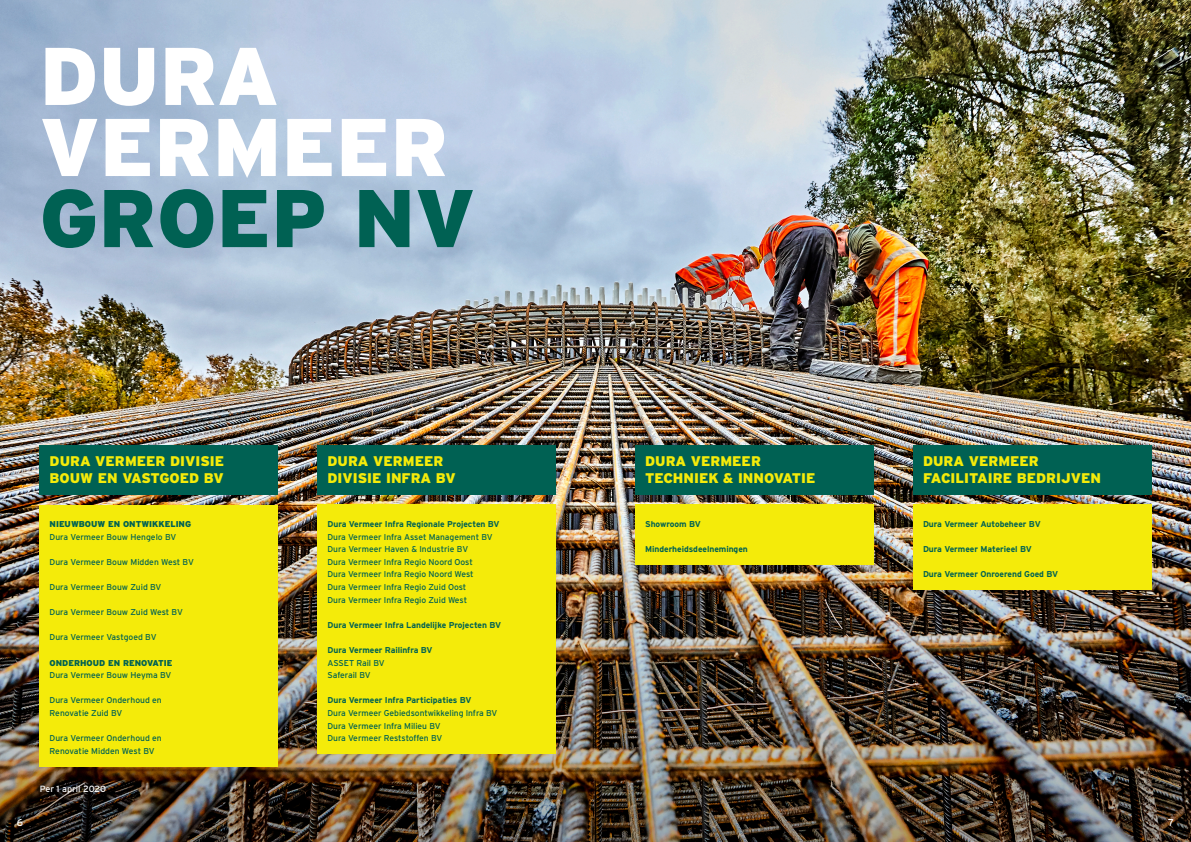
<style>
.page{position:relative;width:1191px;height:842px;background:#fff}
.page>*{position:absolute;margin:0;border:0;box-sizing:border-box;transform-origin:0 0}
.t1{font:900 81.6px "Interstate";color:#fff}
.t2{font:900 81.6px "Interstate";color:#006153}
._00_Inleidende_tekst{font:900 14px/16.8px "Interstate";color:#f4eb0a}
.t3{font:10px "Interstate";color:#fff}
._06_Platte_tekst{font:9px "Interstate";color:#fff}
._00_Platte_tekst{font:8.5px/12.6px "Interstate";letter-spacing:-.005em;color:#006153}
._00_Platte_tekst-2{font:700 8.5px "Interstate";letter-spacing:-.005em;color:#006153}
._00_Platte_tekst-3{font:900 8.5px "Interstate";color:#006153}
</style>
<div class="page">
<img style="left:0;top:0;width:1191px;height:414px">
<img style="left:0;top:414px;width:1191px;height:428px">
<div style="left:635px;top:505px;width:238px;height:60px;background:#f4eb0a"></div>
<div style="left:635px;top:445px;width:238px;height:50px;background:#006153"></div>
<div style="left:40px;top:445px;width:238px;height:50px;background:#006153"></div>
<div style="left:317px;top:445px;width:239px;height:50px;background:#006153"></div>
<div style="left:913px;top:505px;width:238px;height:85px;background:#f4eb0a"></div>
<div style="left:913px;top:445px;width:238px;height:50px;background:#006153"></div>
<div style="left:40px;top:505px;width:238px;height:261px;background:#f4eb0a"></div>
<div style="left:317px;top:505px;width:239px;height:249px;background:#f4eb0a"></div>
<p class="t1" style="left:40px;top:27px;width:241px">DURA</p>
<p class="t1" style="left:40px;top:98px;width:411px">VERMEER</p>
<p class="t2" style="left:40px;top:169px;width:437px">GROEP NV</p>
<p class="_00_Inleidende_tekst" style="left:50px;top:453px;width:176px">DURA VERMEER DIVISIE<br>BOUW EN VASTGOED BV</p>
<p class="_00_Inleidende_tekst" style="left:327px;top:453px;width:130px">DURA VERMEER<br>DIVISIE INFRA BV</p>
<p class="_00_Platte_tekst-3" style="left:50px;top:519px;width:143px">NIEUWBOUW EN ONTWIKKELING</p>
<p class="_00_Platte_tekst" style="left:50px;top:530px;width:128px">Dura Vermeer Bouw Hengelo BV</p>
<p class="_00_Platte_tekst" style="left:50px;top:555px;width:146px">Dura Vermeer Bouw Midden West BV</p>
<p class="_00_Platte_tekst" style="left:50px;top:581px;width:113px">Dura Vermeer Bouw Zuid BV</p>
<p class="_00_Platte_tekst" style="left:50px;top:606px;width:135px">Dura Vermeer Bouw Zuid West BV</p>
<p class="_00_Platte_tekst" style="left:50px;top:631px;width:108px">Dura Vermeer Vastgoed BV</p>
<p class="_00_Platte_tekst-3" style="left:50px;top:657px;width:124px">ONDERHOUD EN RENOVATIE</p>
<p class="_00_Platte_tekst" style="left:50px;top:669px;width:123px">Dura Vermeer Bouw Heyma BV</p>
<p class="_00_Platte_tekst" style="left:50px;top:694px;width:114px">Dura Vermeer Onderhoud en<br>Renovatie Zuid BV</p>
<p class="_00_Platte_tekst" style="left:50px;top:732px;width:114px">Dura Vermeer Onderhoud en<br>Renovatie Midden West BV</p>
<p class="_06_Platte_tekst" style="left:40px;top:783px;width:68px">Per 1 april 2020</p>
<p class="_00_Platte_tekst-2" style="left:327px;top:519px;width:174px">Dura Vermeer Infra Regionale Projecten BV</p>
<p class="_00_Platte_tekst" style="left:327px;top:530px;width:167px">Dura Vermeer Infra Asset Management BV<br>Dura Vermeer Haven &amp; Industrie BV</p>
<p class="_00_Platte_tekst" style="left:327px;top:555px;width:147px">Dura Vermeer Infra Regio Noord Oost</p>
<p class="_00_Platte_tekst" style="left:327px;top:568px;width:148px">Dura Vermeer Infra Regio Noord West<br>Dura Vermeer Infra Regio Zuid Oost<br>Dura Vermeer Infra Regio Zuid West</p>
<p class="_00_Platte_tekst-2" style="left:327px;top:620px;width:175px">Dura Vermeer Infra Landelijke Projecten BV</p>
<p class="_00_Platte_tekst-2" style="left:327px;top:645px;width:107px">Dura Vermeer Railinfra BV</p>
<p class="_00_Platte_tekst" style="left:327px;top:656px;width:59px">ASSET Rail BV<br>Saferail BV</p>
<p class="_00_Platte_tekst-2" style="left:327px;top:695px;width:146px">Dura Vermeer Infra Participaties BV</p>
<p class="_00_Platte_tekst" style="left:327px;top:707px;width:171px">Dura Vermeer Gebiedsontwikkeling Infra BV<br>Dura Vermeer Infra Milieu BV<br>Dura Vermeer Reststoffen BV</p>
<p class="_00_Inleidende_tekst" style="left:645px;top:453px;width:117px">DURA VERMEER</p>
<p class="_00_Inleidende_tekst" style="left:645px;top:470px;width:172px">TECHNIEK &amp; INNOVATIE</p>
<p class="_00_Platte_tekst-2" style="left:645px;top:519px;width:57px">Showroom BV</p>
<p class="_00_Platte_tekst-2" style="left:645px;top:544px;width:104px">Minderheidsdeelnemingen</p>
<p class="_00_Inleidende_tekst" style="left:923px;top:453px;width:117px">DURA VERMEER</p>
<p class="_00_Inleidende_tekst" style="left:923px;top:470px;width:179px">FACILITAIRE BEDRIJVEN</p>
<p class="_00_Platte_tekst-2" style="left:923px;top:519px;width:119px">Dura Vermeer Autobeheer BV</p>
<p class="_00_Platte_tekst-2" style="left:923px;top:544px;width:110px">Dura Vermeer Materieel BV</p>
<p class="_00_Platte_tekst-2" style="left:923px;top:569px;width:137px">Dura Vermeer Onroerend Goed BV</p>
<p class="t3" style="left:17px;top:816px;width:8px">6</p>
<p class="t3" style="left:1168px;top:816px;width:7px">7</p>
</div>
